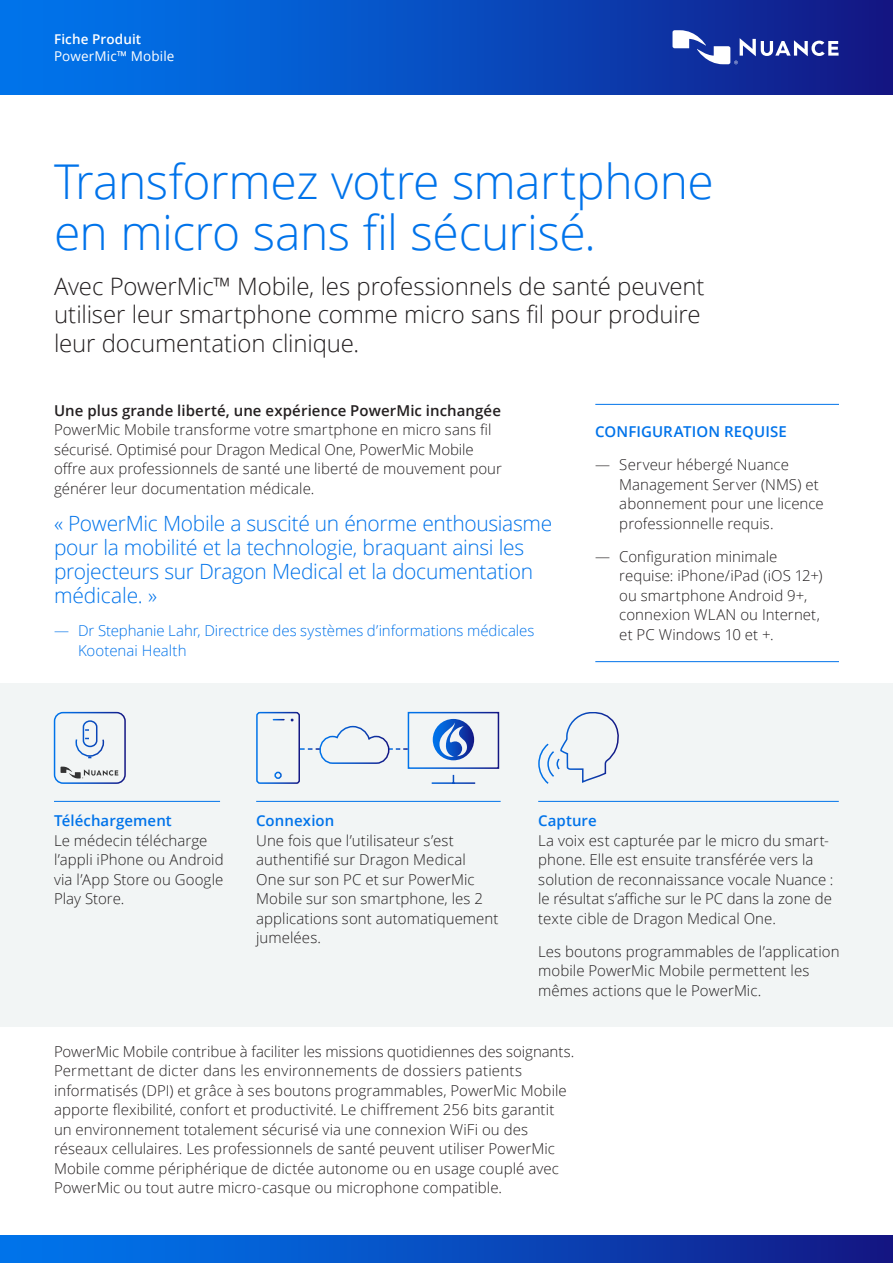
<style>
.page{position:relative;width:893px;height:1263px;background:#fff}
.page>*{position:absolute;margin:0;border:0;box-sizing:border-box;transform-origin:0 0}
.Headline_32_34{font:300 48px/51px "Open Sans";letter-spacing:-.01em;color:#0073ea}
.Subhead_16_19{font:300 24px/28.5px "Open Sans";letter-spacing:-.005em;color:#231f20}
.Body_Text_10_13{font:300 21px/24px "Open Sans";letter-spacing:-.015em;color:#0073ea}
.Body_Text_10_13-2{font:300 15px/19.5px "Open Sans";letter-spacing:.005em;color:#231f20}
.t1{font:300 15px/19.5px "Open Sans";letter-spacing:-.005em;color:#0073ea}
.Body_Text_Subhead_10{font:600 15px "Open Sans";letter-spacing:.005em;color:#231f20}
.Body_Text_Subhead_10-2{font:600 15px "Open Sans";letter-spacing:.005em;color:#0073ea}
.HIGHLIGHTS_10_13_w_r{font:600 15px "Open Sans";letter-spacing:.005em;color:#0073ea}
.Product_Offering_Nam{font:13.5px "Open Sans";letter-spacing:.01em;color:#fff}
.Data_sheet_9_11{font:600 13.5px "Open Sans";letter-spacing:.01em;color:#fff}
</style>
<div class="page">
<div style="left:0;top:0;width:893px;height:94px;background:linear-gradient(to right,#007cf4,#131a88)"></div>
<svg style="left:672px;top:30px;width:167px;height:34px"></svg>
<div style="left:0;top:684px;width:893px;height:343px;background:#f2f5f5"></div>
<div style="left:0;top:1236px;width:893px;height:27px;background:linear-gradient(to right,#007cf4,#131a88)"></div>
<hr style="left:595px;top:404px;width:244px;height:1px;background:#0073ea">
<hr style="left:595px;top:661px;width:244px;height:1px;background:#0073ea">
<hr style="left:538px;top:801px;width:301px;height:1px;background:#0073ea">
<svg style="left:538px;top:712px;width:81px;height:72px"></svg>
<hr style="left:54px;top:801px;width:166px;height:1px;background:#0073ea">
<svg style="left:53px;top:711px;width:73px;height:73px"></svg>
<hr style="left:256px;top:801px;width:245px;height:1px;background:#0073ea">
<svg style="left:256px;top:711px;width:244px;height:73px"></svg>
<p class="Data_sheet_9_11" style="left:54px;top:30px;width:89px">Fiche Produit</p>
<p class="Product_Offering_Nam" style="left:54px;top:47px;width:122px">PowerMic™ Mobile</p>
<p class="Headline_32_34" style="left:54px;top:155px;width:661px">Transformez votre smartphone en micro sans fil sécurisé.</p>
<p class="Subhead_16_19" style="left:54px;top:271px;width:652px">Avec PowerMic™ Mobile, les professionnels de santé peuvent utiliser leur smartphone comme micro sans fil pour produire leur documentation clinique.</p>
<p class="Body_Text_Subhead_10" style="left:54px;top:400px;width:448px">Une plus grande liberté, une expérience PowerMic inchangée</p>
<p class="Body_Text_10_13-2" style="left:54px;top:420px;width:449px">PowerMic Mobile transforme votre smartphone en micro sans fil sécurisé. Optimisé pour Dragon Medical One, PowerMic Mobile offre aux professionnels de santé une liberté de mouvement pour générer leur documentation médicale.</p>
<p class="Body_Text_10_13" style="left:54px;top:511px;width:500px">« PowerMic Mobile a suscité un énorme enthousiasme pour la mobilité et la technologie, braquant ainsi les projecteurs sur Dragon Medical et la documentation médicale. »</p>
<p class="t1" style="left:78px;top:621px;width:458px;text-indent:-24px">— Dr Stephanie Lahr, Directrice des systèmes d’informations médicales<br>Kootenai Health</p>
<p class="HIGHLIGHTS_10_13_w_r" style="left:595px;top:421px;width:193px">CONFIGURATION REQUISE</p>
<p class="Body_Text_10_13-2" style="left:619px;top:454px;width:206px;text-indent:-24px">— Serveur hébergé Nuance<br>Management Server (NMS) et abonnement pour une licence professionnelle requis.</p>
<p class="Body_Text_10_13-2" style="left:619px;top:546px;width:205px;text-indent:-24px">— Configuration minimale requise: iPhone/iPad (iOS 12+) ou smartphone Android 9+, connexion WLAN ou Internet, et PC Windows 10 et +.</p>
<p class="Body_Text_Subhead_10-2" style="left:54px;top:811px;width:119px">Téléchargement</p>
<p class="Body_Text_10_13-2" style="left:54px;top:830px;width:171px">Le médecin télécharge l’appli iPhone ou Android via l’App Store ou Google<br>Play Store.</p>
<p class="Body_Text_Subhead_10-2" style="left:256px;top:811px;width:80px">Connexion</p>
<p class="Body_Text_10_13-2" style="left:256px;top:830px;width:244px">Une fois que l’utilisateur s’est authentifié sur Dragon Medical<br>One sur son PC et sur PowerMic<br>Mobile sur son smartphone, les 2 applications sont automatiquement jumelées.</p>
<p class="Body_Text_Subhead_10-2" style="left:538px;top:811px;width:60px">Capture</p>
<p class="Body_Text_10_13-2" style="left:538px;top:830px;width:297px">La voix est capturée par le micro du smart&shy;phone. Elle est ensuite transférée vers la solution de reconnaissance vocale Nuance : le résultat s’affiche sur le PC dans la zone de texte cible de Dragon Medical One.</p>
<p class="Body_Text_10_13-2" style="left:538px;top:941px;width:303px">Les boutons programmables de l’application mobile PowerMic Mobile permettent les mêmes actions que le PowerMic.</p>
<p class="Body_Text_10_13-2" style="left:54px;top:1041px;width:522px">PowerMic Mobile contribue à faciliter les missions quotidiennes des soignants.<br>Permettant de dicter dans les environnements de dossiers patients informatisés (DPI) et grâce à ses boutons programmables, PowerMic Mobile apporte flexibilité, confort et productivité. Le chiffrement 256 bits garantit un environnement totalement sécurisé via une connexion WiFi ou des réseaux cellulaires. Les professionnels de santé peuvent utiliser PowerMic Mobile comme périphérique de dictée autonome ou en usage couplé avec PowerMic ou tout autre micro-casque ou microphone compatible.</p>
</div>
